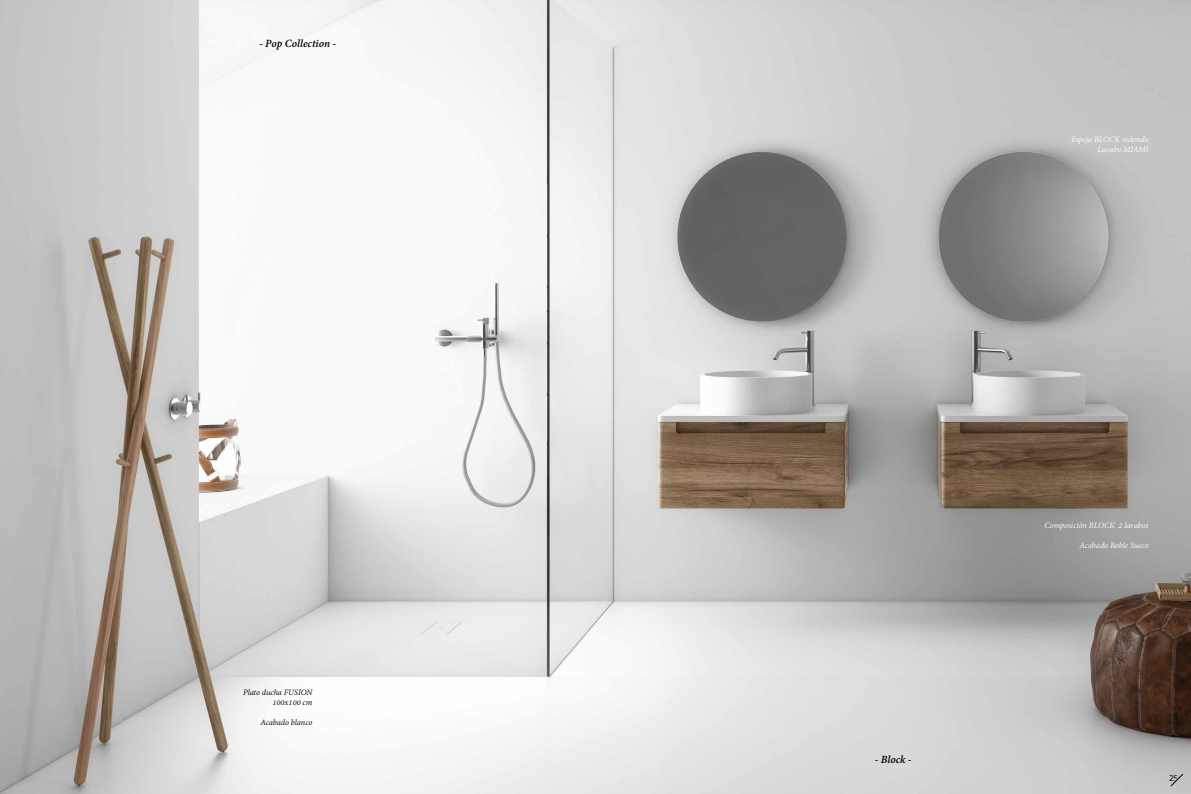
<style>
.page{position:relative;width:1191px;height:794px;background:#fff}
.page>*{position:absolute;margin:0;border:0;box-sizing:border-box;transform-origin:0 0}
.t1{font:italic 700 12px "Adobe Devanagari";letter-spacing:-.005em;color:#000}
.t2{font:italic 9px/10px "Adobe Devanagari";letter-spacing:-.005em;color:#fff;text-align:right}
.t3{font:italic 9px/10px "Adobe Devanagari";letter-spacing:-.005em;color:#000;text-align:right}
.t4{font:9px "Source Sans Pro";color:#000}
</style>
<div class="page">
<img style="left:0;top:0;width:1191px;height:794px">
<img style="left:1169px;top:772px;width:22px;height:22px">
<svg style="left:1170px;top:773px;width:13px;height:13px"></svg>
<h1 class="t1" style="left:259px;top:36px;width:79px">- Pop Collection -</h1>
<p class="t3" style="left:243px;top:688px;width:71px">Plato ducha FUSION<br>100x100 cm</p>
<p class="t3" style="left:260px;top:718px;width:54px">Acabado blanco</p>
<p class="t2" style="left:1071px;top:135px;width:79px">Espejo BLOCK redondo<br>Lavabo MIAMI</p>
<h1 class="t1" style="left:874px;top:752px;width:38px">- Block -</h1>
<p class="t2" style="left:1044px;top:521px;width:106px">Composición BLOCK 2 lavabos</p>
<p class="t2" style="left:1079px;top:541px;width:71px">Acabado Roble Sueco</p>
<p class="t4" style="left:1169px;top:772px;width:10px">25</p>
</div>
